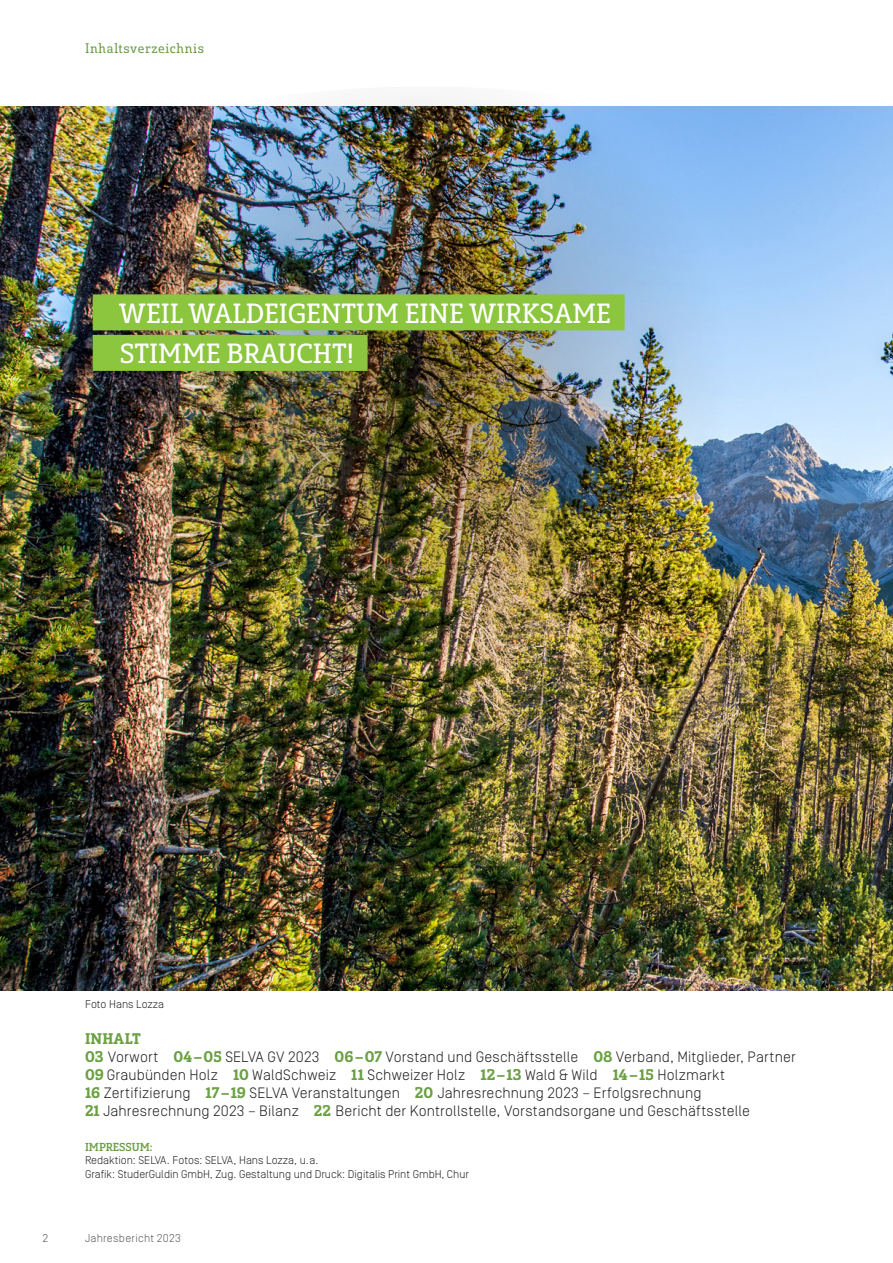
<style>
.page{position:relative;width:893px;height:1263px;background:#fff}
.page>*{position:absolute;margin:0;border:0;box-sizing:border-box;transform-origin:0 0}
.t1{font:27px/40.5px "Solitas Slab Nor Reg";color:#fff}
.t2{font:300 15px/18px "Simplon Norm";letter-spacing:.01em;color:#231f20}
.t3{font:15px "Solitas Slab Nor Dem";letter-spacing:.01em;color:#6ba043}
.t4{font:13.5px "Solitas Slab Nor Boo";letter-spacing:.05em;color:#679b40}
.t5{font:300 11.25px/13.5px "Simplon Norm";color:#231f20}
.t6{font:300 11.25px "Simplon Norm";letter-spacing:.025em;color:#57585a}
.t7{font:11.25px "Solitas Slab Nor Med";color:#6ba043}
.s1{font-family:"Solitas Slab Nor Dem";font-weight:400;color:#6ba043}
</style>
<div class="page">
<img style="left:0;top:706px;width:893px;height:284px">
<img style="left:0;top:101px;width:893px;height:605px">
<div style="left:93px;top:294px;width:532px;height:36px;background:#8bc63e"></div>
<div style="left:93px;top:335px;width:275px;height:36px;background:#8bc63e"></div>
<p class="t4" style="left:85px;top:40px;width:120px">Inhaltsverzeichnis</p>
<h1 class="t1" style="left:119px;top:294px;width:494px">WEIL WALDEIGENTUM EINE WIRKSAME<br>STIMME BRAUCHT!</h1>
<p class="t5" style="left:85px;top:997px;width:81px">Foto Hans Lozza</p>
<p class="t3" style="left:85px;top:1029px;width:57px">INHALT</p>
<p class="t2" style="left:85px;top:1048px;width:712px"><span class="s1">03</span> Vorwort <span class="s1">04 – 05</span> SELVA GV 2023 <span class="s1">06 – 07</span> Vorstand und Geschäftsstelle <span class="s1">08</span> Verband, Mitglieder, Partner <span class="s1">09</span> Graubünden Holz <span class="s1">10</span> WaldSchweiz <span class="s1">11</span> Schweizer Holz <span class="s1">12 – 13</span> Wald &amp; Wild <span class="s1">14 – 15</span> Holzmarkt<br><span class="s1">16</span> Zertifizierung <span class="s1">17 – 19</span> SELVA Veranstaltungen <span class="s1">20</span> Jahresrechnung 2023 – Erfolgsrechnung<br><span class="s1">21</span> Jahresrechnung 2023 – Bilanz <span class="s1">22</span> Bericht der Kontrollstelle, Vorstandsorgane und Geschäftsstelle</p>
<p class="t7" style="left:85px;top:1139px;width:69px">IMPRESSUM:</p>
<p class="t5" style="left:85px;top:1153px;width:385px">Redaktion: SELVA. Fotos: SELVA, Hans Lozza, u.a.<br>Grafik: StuderGuldin GmbH, Zug. Gestaltung und Druck: Digitalis Print GmbH, Chur</p>
<p class="t6" style="left:43px;top:1232px;width:7px">2</p>
<p class="t6" style="left:85px;top:1232px;width:97px">Jahresbericht 2023</p>
</div>
